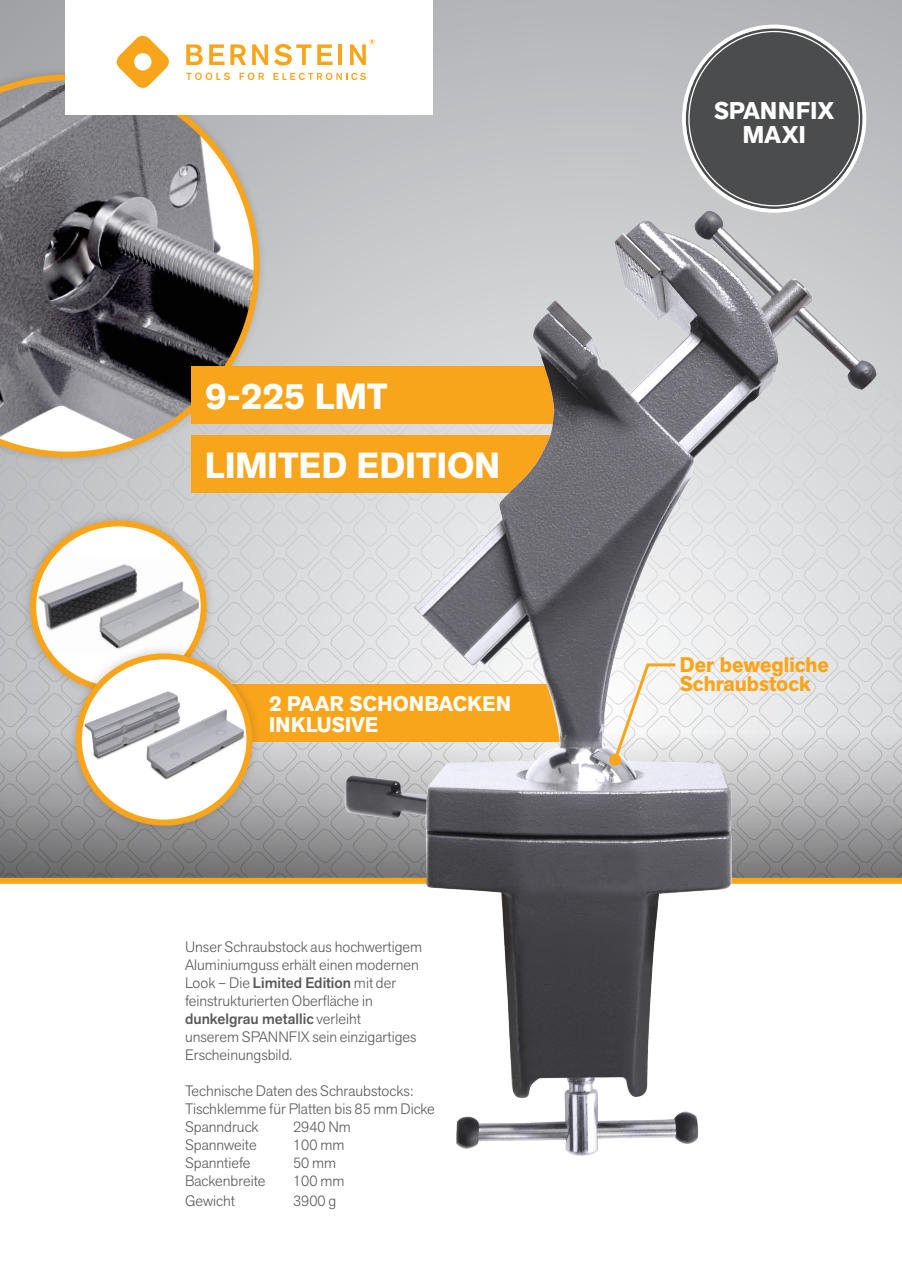
<style>
.page{position:relative;width:902px;height:1272px;background:#fff}
.page>*{position:absolute;margin:0;border:0;box-sizing:border-box;transform-origin:0 0}
.t1{font:700 36px "Akzid Grtsk Next";color:#fff}
._0_Fließtext_8{font:700 24px/24px "Akzid Grtsk Next";letter-spacing:.01em;color:#fff;text-align:center}
.t2{font:700 21px "Akzid Grtsk Next";letter-spacing:.01em;color:#fff}
._0_Fließtext_8-2{font:700 21px/19.5px "Akzid Grtsk Next";color:#f9a51b}
.t3{font:300 15px/18px "Akzid Grtsk Next";color:#57585a}
.s1{font-weight:500}
</style>
<div class="page">
<img style="left:0;top:0;width:901px;height:1156px">
<svg style="left:0;top:306px;width:901px;height:576px;background:#baae9e"></svg>
<div style="left:609px;top:754px;width:12px;height:12px;background:#f9a51b;border-radius:50%"></div>
<p class="t1" style="left:205px;top:373px;width:184px">9-225 LMT</p>
<p class="t1" style="left:205px;top:442px;width:296px">LIMITED EDITION</p>
<p class="t2" style="left:269px;top:690px;width:243px">2 PAAR SCHONBACKEN</p>
<p class="t2" style="left:269px;top:711px;width:111px">INKLUSIVE</p>
<p class="t3" style="left:185px;top:937px;width:238px">Unser Schraubstock aus hochwertigem</p>
<p class="t3" style="left:185px;top:955px;width:235px">Aluminiumguss erhält einen modernen<br>Look – Die <span class="s1">Limited Edition</span> mit der feinstrukturierten Oberfläche in <span class="s1">dunkelgrau metallic</span> verleiht<br>unserem SPANNFIX sein einzigartiges<br>Erscheinungsbild.</p>
<p class="t3" style="left:185px;top:1081px;width:230px">Technische Daten des Schraubstocks:</p>
<p class="t3" style="left:185px;top:1099px;width:251px">Tischklemme für Platten bis 85 mm Dicke</p>
<p class="t3" style="left:185px;top:1117px;width:75px">Spanndruck</p>
<p class="t3" style="left:293px;top:1117px;width:59px">2940 Nm</p>
<p class="t3" style="left:185px;top:1135px;width:73px">Spannweite</p>
<p class="t3" style="left:293px;top:1135px;width:53px">100 mm</p>
<p class="t3" style="left:185px;top:1153px;width:67px">Spanntiefe</p>
<p class="t3" style="left:293px;top:1153px;width:45px">50 mm</p>
<p class="t3" style="left:185px;top:1171px;width:82px">Backenbreite</p>
<p class="t3" style="left:293px;top:1171px;width:53px">100 mm</p>
<p class="t3" style="left:185px;top:1191px;width:51px">Gewicht</p>
<p class="t3" style="left:293px;top:1191px;width:45px">3900 g</p>
<p class="_0_Fließtext_8" style="left:714px;top:99px;width:122px">SPANNFIX<br>MAXI</p>
<p class="_0_Fließtext_8-2" style="left:679px;top:654px;width:151px">Der bewegliche<br>Schraubstock</p>
</div>
